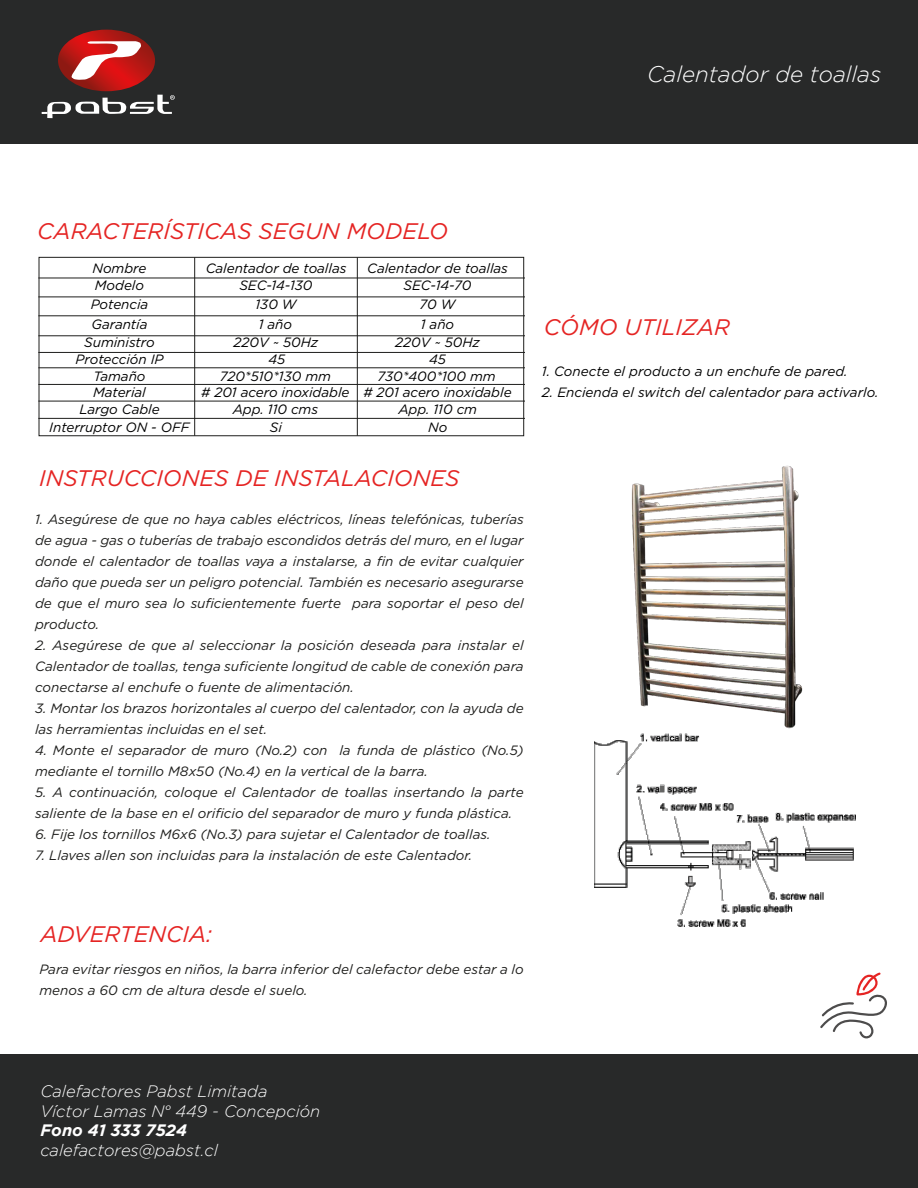
<style>
.page{position:relative;width:918px;height:1188px;background:#fff}
.page>*{position:absolute;margin:0;border:0;box-sizing:border-box;transform-origin:0 0}
.t1{font:italic 22.5px "Gotham";color:#e52423}
.t2{font:italic 300 22.5px "Gotham";color:#fff}
.t3{font:italic 300 16.5px/19.8px "Gotham";color:#fff}
.t4{font:italic 700 16.5px "Gotham";color:#fff}
.t5{font:italic 13.5px/21px "Gotham";color:#1e1e1c}
.t6{font:italic 13.5px/17.7px "Gotham";letter-spacing:-.005em;color:#010101}
</style>
<div class="page">
<div style="left:0;top:1054px;width:918px;height:134px;background:#282929"></div>
<div style="left:0;top:0;width:918px;height:144px;background:#282929"></div>
<svg style="left:42px;top:30px;width:133px;height:88px"></svg>
<img style="left:595px;top:753px;width:260px;height:174px">
<img style="left:594px;top:465px;width:209px;height:288px">
<svg style="left:820px;top:972px;width:67px;height:66px"></svg>
<div style="left:39px;top:257px;width:485px;height:179px;border:1px solid #1e1e1c"></div>
<hr style="left:194px;top:257px;width:1px;height:179px;background:#1e1e1c">
<hr style="left:357px;top:257px;width:1px;height:179px;background:#1e1e1c">
<hr style="left:38px;top:278px;width:487px;height:1px;background:#1e1e1c">
<hr style="left:38px;top:297px;width:487px;height:1px;background:#1e1e1c">
<hr style="left:38px;top:315px;width:487px;height:1px;background:#1e1e1c">
<hr style="left:38px;top:335px;width:487px;height:1px;background:#1e1e1c">
<hr style="left:38px;top:352px;width:487px;height:1px;background:#1e1e1c">
<hr style="left:38px;top:367px;width:487px;height:1px;background:#1e1e1c">
<hr style="left:38px;top:384px;width:487px;height:1px;background:#1e1e1c">
<hr style="left:38px;top:401px;width:487px;height:1px;background:#1e1e1c">
<hr style="left:38px;top:418px;width:487px;height:1px;background:#1e1e1c">
<h1 class="t2" style="left:647px;top:62px;width:236px">Calentador de toallas</h1>
<h1 class="t1" style="left:37px;top:218px;width:413px">CARACTERÍSTICAS SEGUN MODELO</h1>
<p class="t6" style="left:93px;top:259px;width:55px">Nombre<br>Modelo</p>
<p class="t6" style="left:206px;top:259px;width:142px">Calentador de toallas</p>
<p class="t6" style="left:367px;top:259px;width:142px">Calentador de toallas</p>
<p class="t6" style="left:239px;top:277px;width:75px">SEC-14-130</p>
<p class="t6" style="left:404px;top:277px;width:69px">SEC-14-70</p>
<p class="t6" style="left:91px;top:296px;width:59px">Potencia</p>
<p class="t6" style="left:255px;top:296px;width:43px">130 W</p>
<p class="t6" style="left:420px;top:296px;width:37px">70 W</p>
<p class="t6" style="left:91px;top:315px;width:58px">Garantía</p>
<p class="t6" style="left:259px;top:315px;width:35px">1 año</p>
<p class="t6" style="left:421px;top:315px;width:35px">1 año</p>
<p class="t6" style="left:84px;top:333px;width:72px">Suministro</p>
<p class="t6" style="left:234px;top:333px;width:86px">220V ~ 50Hz</p>
<p class="t6" style="left:395px;top:333px;width:86px">220V ~ 50Hz</p>
<p class="t6" style="left:76px;top:351px;width:90px">Protección IP</p>
<p class="t6" style="left:268px;top:351px;width:18px">45</p>
<p class="t6" style="left:429px;top:351px;width:18px">45</p>
<p class="t6" style="left:94px;top:368px;width:53px">Tamaño</p>
<p class="t6" style="left:220px;top:368px;width:113px">720*510*130 mm</p>
<p class="t6" style="left:377px;top:368px;width:120px">730*400*100 mm</p>
<p class="t6" style="left:93px;top:383px;width:54px">Material</p>
<p class="t6" style="left:201px;top:383px;width:312px"># 201 acero inoxidable # 201 acero inoxidable</p>
<p class="t6" style="left:79px;top:400px;width:82px">Largo Cable</p>
<p class="t6" style="left:233px;top:400px;width:87px">App. 110 cms</p>
<p class="t6" style="left:398px;top:400px;width:80px">App. 110 cm</p>
<p class="t6" style="left:49px;top:418px;width:142px">Interruptor ON - OFF</p>
<p class="t6" style="left:270px;top:418px;width:14px">Si</p>
<p class="t6" style="left:428px;top:418px;width:21px">No</p>
<h1 class="t1" style="left:39px;top:466px;width:422px">INSTRUCCIONES DE INSTALACIONES</h1>
<p class="t5" style="left:35px;top:508px;width:490px;text-align:justify">1. Asegúrese de que no haya cables eléctricos, líneas telefónicas, tuberías de agua - gas o tuberías de trabajo escondidos detrás del muro, en el lugar donde el calentador de toallas vaya a instalarse, a fin de evitar cualquier daño que pueda ser un peligro potencial. También es necesario asegurarse de que el muro sea lo suficientemente fuerte para soportar el peso del producto.</p>
<p class="t5" style="left:35px;top:634px;width:490px;text-align:justify">2. Asegúrese de que al seleccionar la posición deseada para instalar el Calentador de toallas, tenga suficiente longitud de cable de conexión para conectarse al enchufe o fuente de alimentación.</p>
<p class="t5" style="left:35px;top:697px;width:490px">3. Montar los brazos horizontales al cuerpo del calentador, con la ayuda de las herramientas incluidas en el set.</p>
<p class="t5" style="left:35px;top:739px;width:490px">4. Monte el separador de muro (No.2) con la funda de plástico (No.5) mediante el tornillo M8x50 (No.4) en la vertical de la barra.</p>
<p class="t5" style="left:35px;top:781px;width:490px">5. A continuación, coloque el Calentador de toallas insertando la parte saliente de la base en el orificio del separador de muro y funda plástica.</p>
<p class="t5" style="left:35px;top:823px;width:457px">6. Fije los tornillos M6x6 (No.3) para sujetar el Calentador de toallas.</p>
<p class="t5" style="left:35px;top:844px;width:439px">7. Llaves allen son incluidas para la instalación de este Calentador.</p>
<h1 class="t1" style="left:544px;top:314px;width:188px">CÓMO UTILIZAR</h1>
<p class="t6" style="left:542px;top:362px;width:307px">1. Conecte el producto a un enchufe de pared.</p>
<p class="t6" style="left:542px;top:383px;width:338px">2. Encienda el switch del calentador para activarlo.</p>
<h1 class="t1" style="left:40px;top:921px;width:173px">ADVERTENCIA:</h1>
<p class="t5" style="left:39px;top:959px;width:486px">Para evitar riesgos en niños, la barra inferior del calefactor debe estar a lo menos a 60 cm de altura desde el suelo.</p>
<p class="t3" style="left:40px;top:1081px;width:281px">Calefactores Pabst Limitada<br>Víctor Lamas N° 449 - Concepción</p>
<p class="t4" style="left:40px;top:1121px;width:148px">Fono 41 333 7524</p>
<p class="t3" style="left:40px;top:1141px;width:179px">calefactores@pabst.cl</p>
</div>
